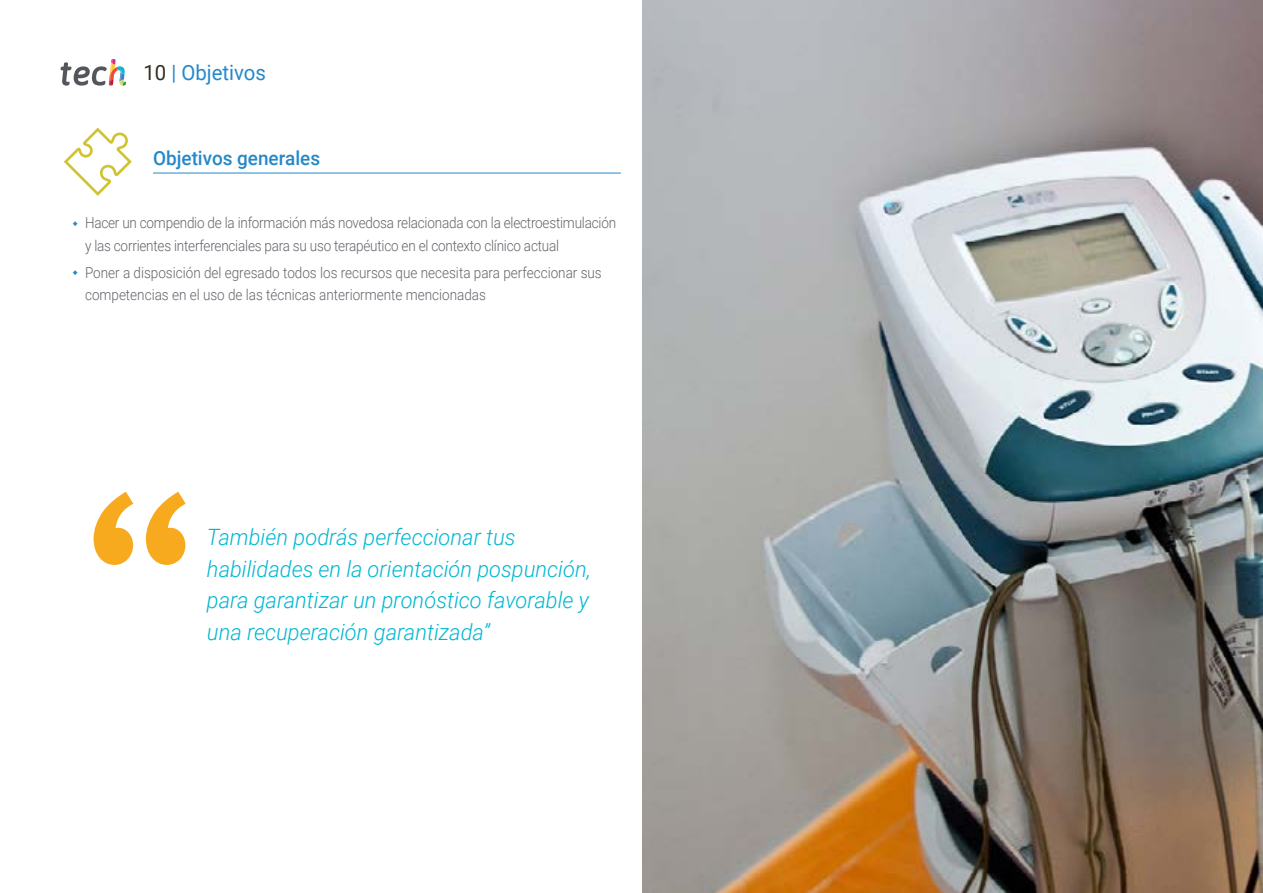
<style>
.page{position:relative;width:1263px;height:893px;background:#fff}
.page>*{position:absolute;margin:0;border:0;box-sizing:border-box;transform-origin:0 0}
.t1{font:italic 300 22.5px/31.5px "Roboto";color:#00b7d1}
.t2{font:21px "Roboto";color:#2488c9}
.t3{font:500 19.5px "Roboto";color:#2488c9}
.t4{font:300 15px/22.5px "Roboto";letter-spacing:-.015em;color:#61646a;scale:.9 1}
.s1{color:#312e20}
</style>
<div class="page">
<img style="left:642px;top:0;width:621px;height:893px">
<svg style="left:61px;top:59px;width:65px;height:27px"></svg>
<hr style="left:153px;top:173px;width:468px;height:1px;background:#2488c9">
<svg style="left:64px;top:128px;width:68px;height:68px"></svg>
<svg style="left:94px;top:492px;width:92px;height:73px"></svg>
<h2 class="t2" style="left:144px;top:57px;width:124px"><span class="s1">10</span> | Objetivos</h2>
<h3 class="t3" style="left:153px;top:144px;width:169px">Objetivos generales</h3>
<p class="t4" style="left:85px;top:211px;width:592px">Hacer un compendio de la información más novedosa relacionada con la electroestimulación y las corrientes interferenciales para su uso terapéutico en el contexto clínico actual</p>
<p class="t4" style="left:85px;top:260px;width:576px">Poner a disposición del egresado todos los recursos que necesita para perfeccionar sus competencias en el uso de las técnicas anteriormente mencionadas</p>
<h1 class="t1" style="left:207px;top:521px;width:385px">También podrás perfeccionar tus habilidades en la orientación pospunción, para garantizar un pronóstico favorable y una recuperación garantizada”</h1>
</div>
